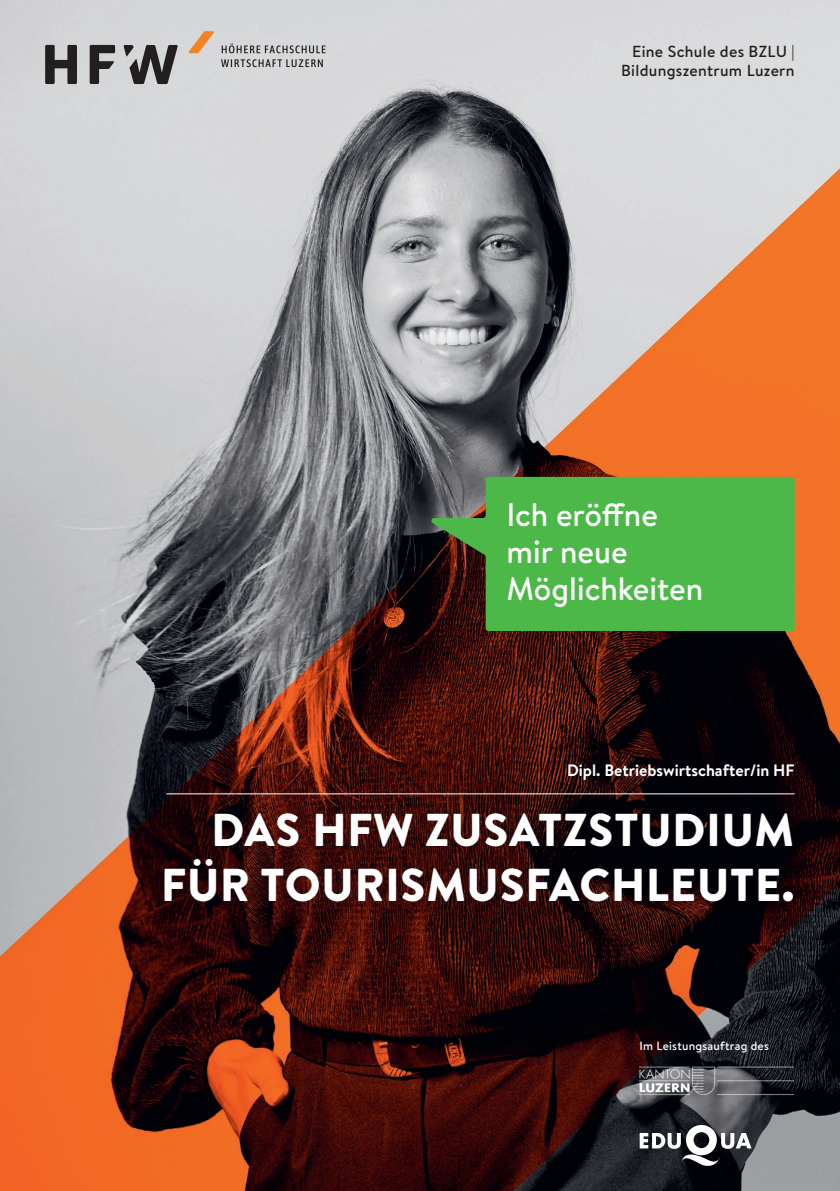
<style>
.page{position:relative;width:840px;height:1191px;background:#fff}
.page>*{position:absolute;margin:0;border:0;box-sizing:border-box;transform-origin:0 0}
.t1{font:900 46px/55.2px "Brandon Text";letter-spacing:.02em;color:#fff;text-align:right}
.t2{font:500 32.6px/36.6px "Brandon Text";color:#fff}
.t3{font:700 16.4px "Brandon Text";color:#fff}
.t4{font:500 16px/19.2px "Brandon Text";letter-spacing:.02em;color:#231f20;text-align:right}
.t5{font:500 12px "Brandon Text";letter-spacing:.02em;color:#fff}
</style>
<div class="page">
<img style="left:0;top:0;width:839px;height:1191px">
<hr style="left:166px;top:793px;width:628px;height:1px;background:#fff">
<svg style="left:639px;top:1125px;width:112px;height:41px"></svg>
<svg style="left:45px;top:45px;width:32px;height:39px"></svg>
<svg style="left:90px;top:45px;width:25px;height:39px"></svg>
<svg style="left:188px;top:31px;width:26px;height:22px"></svg>
<svg style="left:123px;top:45px;width:55px;height:39px;background:#7a797b"></svg>
<svg style="left:221px;top:44px;width:104px;height:9px"></svg>
<svg style="left:221px;top:59px;width:101px;height:8px"></svg>
<svg style="left:430px;top:477px;width:364px;height:154px;background:#49a343"></svg>
<img style="left:638px;top:1032px;width:155px;height:92px">
<p class="t4" style="left:621px;top:41px;width:175px">Eine Schule des BZLU |<br>Bildungszentrum Luzern</p>
<p class="t2" style="left:506px;top:496px;width:198px">Ich eröffne mir neue<br>Möglichkeiten</p>
<p class="t3" style="left:566px;top:759px;width:229px">Dipl. Betriebswirtschafter/in HF</p>
<p class="t1" style="left:161px;top:801px;width:634px">DAS HFW ZUSATZSTUDIUM<br>FÜR TOURISMUSFACHLEUTE.</p>
<p class="t5" style="left:639px;top:1037px;width:131px">Im Leistungsauftrag des</p>
</div>
